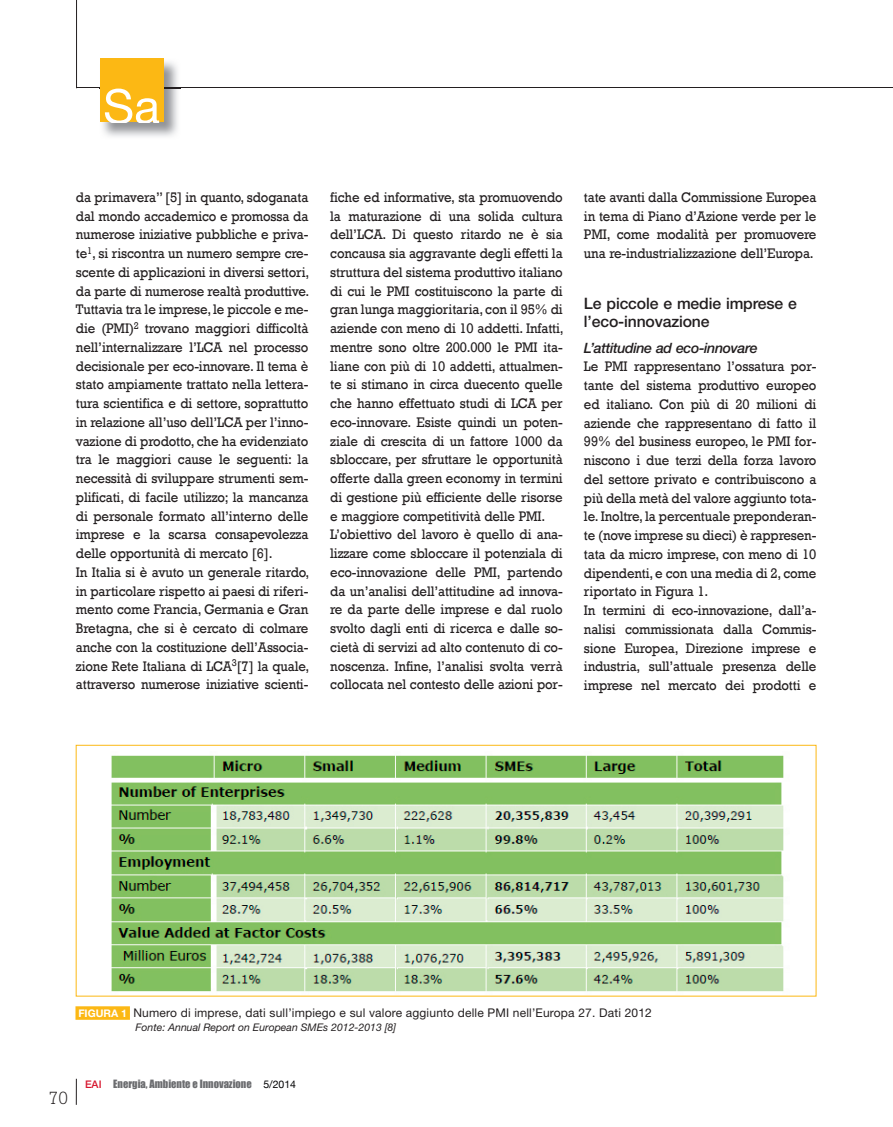
<style>
.page{position:relative;width:893px;height:1127px;background:#fff}
.page>*{position:absolute;margin:0;border:0;box-sizing:border-box;transform-origin:0 0}
.t1{font:300 18px "Rockwell";color:#231f20}
.t2{font:500 15.75px/18.8px "Helvetica Neue";letter-spacing:-.01em;color:#231f20}
.t3{font:14.25px/18.8px "Rockwell";letter-spacing:-.01em;color:#231f20;scale:.93 1}
.t4{font:italic 500 14.25px "Helvetica Neue";letter-spacing:-.03em;color:#231f20}
.t5{font:12px "Helvetica Neue";letter-spacing:.015em;color:#231f20}
.t6{font:italic 10.5px "Helvetica Neue";color:#231f20}
.t7{font:10.5px "Impact";color:#6c6d70}
.s1{font-weight:700;font-size:10.5px;color:#fff}
.s2{font-family:"Helvetica Neue";font-weight:500;color:#d7162e}
.s3{font-family:"Helvetica Neue";color:#000002}
</style>
<div class="page">
<hr style="left:76px;top:0;width:1px;height:88px;background:#231f20">
<hr style="left:77px;top:88px;width:816px;height:1px;background:#231f20">
<svg style="left:76px;top:1079px;width:1px;height:26px"></svg>
<img style="left:102px;top:61px;width:79px;height:76px">
<img style="left:164px;top:88px;width:17px;height:1px">
<div style="left:100px;top:58px;width:64px;height:64px;background:#fcb814"></div>
<svg style="left:105px;top:89px;width:54px;height:33px"></svg>
<img style="left:111px;top:755px;width:673px;height:237px">
<div style="left:76px;top:745px;width:740px;height:251px;border:1px solid #fcb814"></div>
<div style="left:75px;top:1006px;width:55px;height:14px;background:#fcb814"></div>
<p class="t3" style="left:76px;top:187px;width:253px">da primavera” [5] in quanto, sdoganata dal mondo accademico e promossa da numerose iniziative pubbliche e priva&shy;te<sup>1</sup>, si riscontra un numero sempre cre&shy;scente di applicazioni in diversi settori, da parte di numerose realtà produttive.<br>Tuttavia tra le imprese, le piccole e me&shy;die (PMI)<sup>2</sup> trovano maggiori difficoltà nell’internalizzare l’LCA nel processo decisionale per eco-innovare. Il tema è stato ampiamente trattato nella lettera&shy;tura scientifica e di settore, soprattutto in relazione all’uso dell’LCA per l’inno&shy;vazione di prodotto, che ha evidenziato tra le maggiori cause le seguenti: la necessità di sviluppare strumenti sem&shy;plificati, di facile utilizzo; la mancanza di personale formato all’interno delle imprese e la scarsa consapevolezza delle opportunità di mercato [6].<br>In Italia si è avuto un generale ritardo, in particolare rispetto ai paesi di riferi&shy;mento come Francia, Germania e Gran Bretagna, che si è cercato di colmare anche con la costituzione dell’Associa&shy;zione Rete Italiana di LCA<sup>3</sup>[7] la quale, attraverso numerose iniziative scienti-</p>
<p class="t3" style="left:330px;top:187px;width:253px">fiche ed informative, sta promuovendo la maturazione di una solida cultura dell’LCA. Di questo ritardo ne è sia concausa sia aggravante degli effetti la struttura del sistema produttivo italiano di cui le PMI costituiscono la parte di gran lunga maggioritaria, con il 95% di aziende con meno di 10 addetti. Infatti, mentre sono oltre 200.000 le PMI ita&shy;liane con più di 10 addetti, attualmen&shy;te si stimano in circa duecento quelle che hanno effettuato studi di LCA per eco-innovare. Esiste quindi un poten&shy;ziale di crescita di un fattore 1000 da sbloccare, per sfruttare le opportunità offerte dalla green economy in termini di gestione più efficiente delle risorse e maggiore competitività delle PMI.<br>L’obiettivo del lavoro è quello di ana&shy;lizzare come sbloccare il potenziala di eco-innovazione delle PMI, partendo da un’analisi dell’attitudine ad innova&shy;re da parte delle imprese e dal ruolo svolto dagli enti di ricerca e dalle so&shy;cietà di servizi ad alto contenuto di co&shy;noscenza. Infine, l’analisi svolta verrà collocata nel contesto delle azioni por-</p>
<p class="t3" style="left:584px;top:187px;width:251px;text-align:justify">tate avanti dalla Commissione Europea in tema di Piano d’Azione verde per le PMI, come modalità per promuovere una re-industrializzazione dell’Europa.</p>
<p class="t2" style="left:584px;top:295px;width:214px">Le piccole e medie imprese e l’eco-innovazione</p>
<p class="t4" style="left:584px;top:342px;width:175px">L’attitudine ad eco-innovare</p>
<p class="t3" style="left:584px;top:357px;width:251px">Le PMI rappresentano l’ossatura por&shy;tante del sistema produttivo europeo ed italiano. Con più di 20 milioni di aziende che rappresentano di fatto il 99% del business europeo, le PMI for&shy;niscono i due terzi della forza lavoro del settore privato e contribuiscono a più della metà del valore aggiunto tota&shy;le. Inoltre, la percentuale preponderan&shy;te (nove imprese su dieci) è rappresen&shy;tata da micro imprese, con meno di 10 dipendenti, e con una media di 2, come riportato in Figura 1.<br>In termini di eco-innovazione, dall’a&shy;nalisi commissionata dalla Commis&shy;sione Europea, Direzione imprese e industria, sull’attuale presenza delle imprese nel mercato dei prodotti e</p>
<p class="t5" style="left:78px;top:1008px;width:575px"><span class="s1">FIGURA 1</span> Numero di imprese, dati sull’impiego e sul valore aggiunto delle PMI nell’Europa 27. Dati 2012</p>
<p class="t6" style="left:135px;top:1024px;width:262px">Fonte: Annual Report on European SMEs 2012-2013 [8]</p>
<p class="t1" style="left:49px;top:1091px;width:21px">70</p>
<p class="t7" style="left:85px;top:1077px;width:213px"><span class="s2">EAI</span> Energia, Ambiente e Innovazione <span class="s3">5/2014</span></p>
</div>
